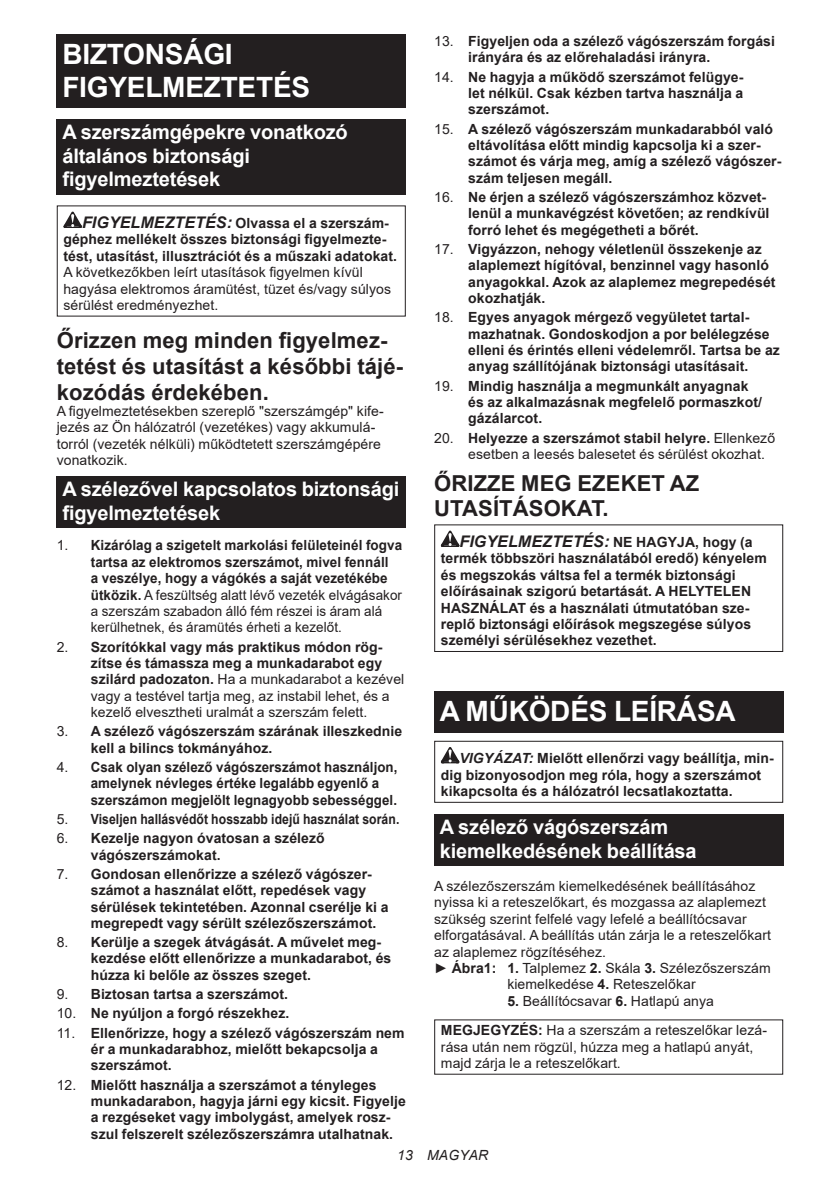
<style>
.page{position:relative;width:840px;height:1191px;background:#fff}
.page>*{position:absolute;margin:0;border:0;box-sizing:border-box;transform-origin:0 0}
.t1{font:700 28px/32.8px "Arial";letter-spacing:-.01em;color:#fff}
.t2{font:700 22px/25.8px "Arial";letter-spacing:.005em;color:#231f20}
.t3{font:700 20px/23.4px "Arial";letter-spacing:-.01em;color:#fff}
.t4{font:italic 700 16px "Arial";letter-spacing:.005em;color:#231f20}
.t5{font:700 14px/16.4px "Arial";letter-spacing:.005em;color:#231f20}
.t6{font:14px/16.4px "Arial";letter-spacing:.005em;color:#231f20}
.t7{font:700 14px/16.4px "Arial";letter-spacing:.005em;color:#231f20;scale:.96 1}
.t8{font:700 14px/16.4px "Arial";letter-spacing:.005em;color:#231f20;scale:.95 1}
.t9{font:700 14px "Arial";letter-spacing:.005em;color:#231f20;scale:.87 1}
.t10{font:italic 14px "Arial";letter-spacing:.005em;color:#231f20}
.s1{font-style:italic;font-size:16px}
.s2{font-weight:400}
.s3{font-weight:700}
.s4{font-style:normal;font-size:14px}
.s5{font-style:italic}
</style>
<div class="page">
<div style="left:57px;top:34px;width:348px;height:74px;background:#231f20"></div>
<div style="left:57px;top:119px;width:348px;height:75px;background:#231f20"></div>
<svg style="left:63px;top:212px;width:19px;height:16px"></svg>
<div style="left:57px;top:476px;width:348px;height:52px;background:#231f20"></div>
<svg style="left:440px;top:530px;width:19px;height:17px"></svg>
<div style="left:434px;top:524px;width:348px;height:128px;border:1px solid #231f20"></div>
<div style="left:434px;top:691px;width:348px;height:41px;background:#231f20"></div>
<svg style="left:440px;top:747px;width:19px;height:16px"></svg>
<div style="left:434px;top:740px;width:348px;height:63px;border:1px solid #231f20"></div>
<div style="left:434px;top:814px;width:348px;height:52px;background:#231f20"></div>
<h1 class="t1" style="left:62px;top:38px;width:249px">BIZTONSÁGI<br>FIGYELMEZTETÉS</h1>
<h3 class="t3" style="left:62px;top:121px;width:287px">A szerszámgépekre vonatkozó általános biztonsági figyelmeztetések</h3>
<p class="t5" style="left:63px;top:215px;width:335px;text-indent:19px"><span class="s1">FIGYELMEZTETÉS:</span> Olvassa el a szerszám&shy;géphez mellékelt összes biztonsági figyelmezte&shy;tést, utasítást, illusztrációt és a műszaki adatokat.</p>
<p class="t6" style="left:63px;top:264px;width:329px">A következőkben leírt utasítások figyelmen kívül hagyása elektromos áramütést, tüzet és/vagy súlyos sérülést eredményezhet.</p>
<h2 class="t2" style="left:57px;top:328px;width:347px">Őrizzen meg minden figyelmez&shy;tetést és utasítást a későbbi tájé&shy;kozódás érdekében.</h2>
<p class="t6" style="left:57px;top:403px;width:328px">A figyelmeztetésekben szereplő "szerszámgép" kife&shy;jezés az Ön hálózatról (vezetékes) vagy akkumulá&shy;torról (vezeték nélküli) működtetett szerszámgépére vonatkozik.</p>
<h3 class="t3" style="left:62px;top:478px;width:338px">A szélezővel kapcsolatos biztonsági figyelmeztetések</h3>
<p class="t7" style="left:91px;top:537px;width:326px;text-indent:-34px"><span class="s2">1.</span> Kizárólag a szigetelt markolási felületeinél fogva tartsa az elektromos szerszámot, mivel fennáll<br>a veszélye, hogy a vágókés a saját vezetékébe ütközik. <span class="s2">A feszültség alatt lévő vezeték elvágásakor a szerszám szabadon álló fém részei is áram alá kerülhetnek, és áramütés érheti a kezelőt.</span></p>
<p class="t6" style="left:91px;top:638px;width:315px;text-indent:-34px">2. <span class="s3">Szorítókkal vagy más praktikus módon rög&shy;zítse és támassza meg a munkadarabot egy szilárd padozaton.</span> Ha a munkadarabot a kezével vagy a testével tartja meg, az instabil lehet, és a kezelő elvesztheti uralmát a szerszám felett.</p>
<p class="t5" style="left:91px;top:723px;width:313px;text-indent:-34px"><span class="s2">3.</span> A szélező vágószerszám szárának illeszkednie kell a bilincs tokmányához.</p>
<p class="t8" style="left:91px;top:759px;width:324px;text-indent:-34px"><span class="s2">4.</span> Csak olyan szélező vágószerszámot használjon, amelynek névleges értéke legalább egyenlő a szerszámon megjelölt legnagyobb sebességgel.</p>
<p class="t9" style="left:57px;top:809px;width:395px"><span class="s2">5.</span> Viseljen hallásvédőt hosszabb idejű használat során.</p>
<p class="t5" style="left:91px;top:830px;width:235px;text-indent:-34px"><span class="s2">6.</span> Kezelje nagyon óvatosan a szélező vágószerszámokat.</p>
<p class="t5" style="left:91px;top:865px;width:299px;text-indent:-34px"><span class="s2">7.</span> Gondosan ellenőrizze a szélező vágószer&shy;számot a használat előtt, repedések vagy sérülések tekintetében. Azonnal cserélje ki a megrepedt vagy sérült szélezőszerszámot.</p>
<p class="t5" style="left:91px;top:934px;width:302px;text-indent:-34px"><span class="s2">8.</span> Kerülje a szegek átvágását. A művelet meg&shy;kezdése előtt ellenőrizze a munkadarabot, és húzza ki belőle az összes szeget.</p>
<p class="t5" style="left:57px;top:986px;width:233px"><span class="s2">9.</span> Biztosan tartsa a szerszámot.</p>
<p class="t5" style="left:57px;top:1005px;width:234px"><span class="s2">10.</span> Ne nyúljon a forgó részekhez.</p>
<p class="t5" style="left:91px;top:1024px;width:315px;text-indent:-34px"><span class="s2">11.</span> Ellenőrizze, hogy a szélező vágószerszám nem ér a munkadarabhoz, mielőtt bekapcsolja a szerszámot.</p>
<p class="t5" style="left:91px;top:1076px;width:316px;text-indent:-34px"><span class="s2">12.</span> Mielőtt használja a szerszámot a tényleges munkadarabon, hagyja járni egy kicsit. Figyelje a rezgéseket vagy imbolygást, amelyek ros - szul felszerelt szélezőszerszámra utalhatnak.</p>
<p class="t5" style="left:468px;top:33px;width:308px;text-indent:-34px"><span class="s2">13.</span> Figyeljen oda a szélező vágószerszám forgási irányára és az előrehaladási irányra.</p>
<p class="t5" style="left:468px;top:69px;width:276px;text-align:justify;text-indent:-34px"><span class="s2">14.</span> Ne hagyja a működő szerszámot felügye&shy;let nélkül. Csak kézben tartva használja a szerszámot.</p>
<p class="t5" style="left:468px;top:121px;width:314px;text-indent:-34px"><span class="s2">15.</span> A szélező vágószerszám munkadarabból való eltávolítása előtt mindig kapcsolja ki a szer&shy;számot és várja meg, amíg a szélező vágószer&shy;szám teljesen megáll.</p>
<p class="t5" style="left:468px;top:189px;width:302px;text-indent:-34px"><span class="s2">16.</span> Ne érjen a szélező vágószerszámhoz közvet&shy;lenül a munkavégzést követően; az rendkívül forró lehet és megégetheti a bőrét.</p>
<p class="t5" style="left:468px;top:241px;width:309px;text-indent:-34px"><span class="s2">17.</span> Vigyázzon, nehogy véletlenül összekenje az alaplemezt hígítóval, benzinnel vagy hasonló anyagokkal. Azok az alaplemez megrepedését okozhatják.</p>
<p class="t5" style="left:468px;top:309px;width:313px;text-indent:-34px"><span class="s2">18.</span> Egyes anyagok mérgező vegyületet tartal&shy;mazhatnak. Gondoskodjon a por belélegzése elleni és érintés elleni védelemről. Tartsa be az anyag szállítójának biztonsági utasításait.</p>
<p class="t5" style="left:468px;top:378px;width:295px;text-indent:-34px"><span class="s2">19.</span> Mindig használja a megmunkált anyagnak és az alkalmazásnak megfelelő pormaszkot/ gázálarcot.</p>
<p class="t6" style="left:468px;top:429px;width:308px;text-indent:-34px">20. <span class="s3">Helyezze a szerszámot stabil helyre.</span> Ellenkező esetben a leesés balesetet és sérülést okozhat.</p>
<h2 class="t2" style="left:434px;top:470px;width:266px">ŐRIZZE MEG EZEKET AZ<br>UTASÍTÁSOKAT.</h2>
<p class="t4" style="left:459px;top:530px;width:294px">FIGYELMEZTETÉS: <span class="s4">NE HAGYJA, hogy (a</span></p>
<p class="t5" style="left:440px;top:550px;width:327px">termék többszöri használatából eredő) kényelem és megszokás váltsa fel a termék biztonsági előírásainak szigorú betartását. A HELYTELEN HASZNÁLAT és a használati útmutatóban sze&shy;replő biztonsági előírások megszegése súlyos személyi sérülésekhez vezethet.</p>
<h1 class="t1" style="left:439px;top:695px;width:297px">A MŰKÖDÉS LEÍRÁSA</h1>
<p class="t5" style="left:440px;top:750px;width:334px;text-indent:19px"><span class="s5">VIGYÁZAT:</span> Mielőtt ellenőrzi vagy beállítja, min&shy;dig bizonyosodjon meg róla, hogy a szerszámot kikapcsolta és a hálózatról lecsatlakoztatta.</p>
<h3 class="t3" style="left:439px;top:815px;width:258px">A szélező vágószerszám kiemelkedésének beállítása</h3>
<p class="t6" style="left:434px;top:877px;width:322px">A szélezőszerszám kiemelkedésének beállításához</p>
<p class="t6" style="left:434px;top:894px;width:333px">nyissa ki a reteszelőkart, és mozgassa az alaplemezt</p>
<p class="t6" style="left:434px;top:910px;width:314px">szükség szerint felfelé vagy lefelé a beállítócsavar</p>
<p class="t6" style="left:434px;top:927px;width:338px">elforgatásával. A beállítás után zárja le a reteszelőkart</p>
<p class="t6" style="left:434px;top:943px;width:173px">az alaplemez rögzítéséhez.</p>
<p class="t6" style="left:434px;top:959px;width:338px">► <span class="s3">Ábra1: 1.</span> Talplemez <span class="s3">2.</span> Skála <span class="s3">3.</span> Szélezőszerszám</p>
<p class="t6" style="left:507px;top:976px;width:190px">kiemelkedése <span class="s3">4.</span> Reteszelőkar</p>
<p class="t6" style="left:440px;top:985px;width:327px;line-height:29.6px;text-indent:66px"><span class="s3">5.</span> Beállítócsavar <span class="s3">6.</span> Hatlapú anya<br><span class="s3">MEGJEGYZÉS:</span> Ha a szerszám a reteszelőkar lezá-</p>
<p class="t6" style="left:440px;top:1038px;width:313px">rása után nem rögzül, húzza meg a hatlapú anyát, majd zárja le a reteszelőkart.</p>
<p class="t10" style="left:397px;top:1146px;width:93px">13 MAGYAR</p>
</div>
